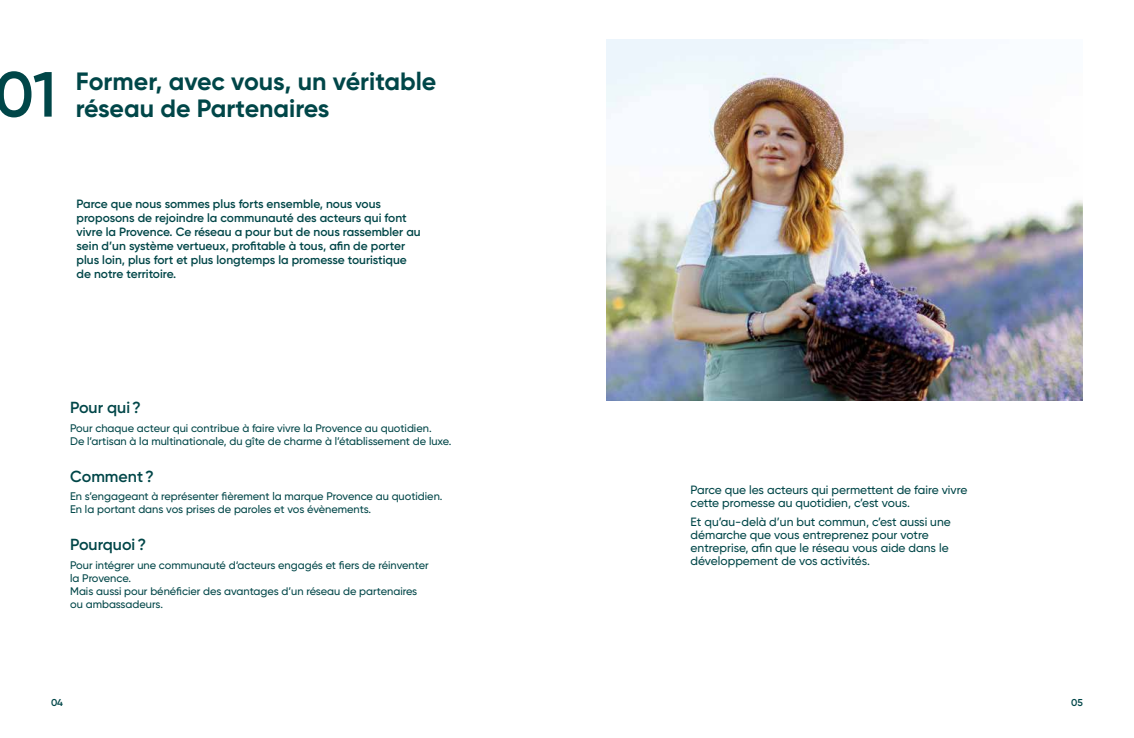
<style>
.page{position:relative;width:1134px;height:738px;background:#fff}
.page>*{position:absolute;margin:0;border:0;box-sizing:border-box;transform-origin:0 0}
.t1{font:700 25px/27px "Gilroy";color:#004648}
.t2{font:600 16px "Gilroy";color:#004648}
.t3{font:600 12px/14px "Gilroy";color:#004648}
.t4{font:500 12px/13px "Gilroy";color:#004648}
.t5{font:500 11px/13px "Gilroy";color:#004648}
.t6{font:600 10px "Gilroy";color:#004648}
</style>
<div class="page">
<img style="left:607px;top:40px;width:476px;height:360px">
<svg style="left:0;top:71px;width:52px;height:46px"></svg>
<h1 class="t1" style="left:76px;top:67px;width:362px">Former, avec vous, un véritable réseau de Partenaires</h1>
<p class="t3" style="left:77px;top:197px;width:346px">Parce que nous sommes plus forts ensemble, nous vous proposons de rejoindre la communauté des acteurs qui font vivre la Provence. Ce réseau a pour but de nous rassembler au sein d’un système vertueux, profitable à tous, afin de porter plus loin, plus fort et plus longtemps la promesse touristique de notre territoire.</p>
<h2 class="t2" style="left:70px;top:397px;width:72px">Pour qui?</h2>
<p class="t5" style="left:70px;top:421px;width:383px">Pour chaque acteur qui contribue à faire vivre la Provence au quotidien.<br>De l’artisan à la multinationale, du gîte de charme à l’établissement de luxe.</p>
<h2 class="t2" style="left:70px;top:466px;width:85px">Comment?</h2>
<p class="t5" style="left:70px;top:489px;width:374px">En s’engageant à représenter fièrement la marque Provence au quotidien.<br>En la portant dans vos prises de paroles et vos évènements.</p>
<h2 class="t2" style="left:70px;top:534px;width:77px">Pourquoi?</h2>
<p class="t5" style="left:70px;top:558px;width:360px">Pour intégrer une communauté d‘acteurs engagés et fiers de réinventer la Provence.<br>Mais aussi pour bénéficier des avantages d’un réseau de partenaires ou ambassadeurs.</p>
<p class="t4" style="left:691px;top:482px;width:278px">Parce que les acteurs qui permettent de faire vivre cette promesse au quotidien, c’est vous.</p>
<p class="t4" style="left:691px;top:514px;width:262px">Et qu’au-delà d’un but commun, c’est aussi une démarche que vous entreprenez pour votre entreprise, afin que le réseau vous aide dans le développement de vos activités.</p>
<p class="t6" style="left:51px;top:696px;width:14px">04</p>
<p class="t6" style="left:1071px;top:696px;width:13px">05</p>
</div>
